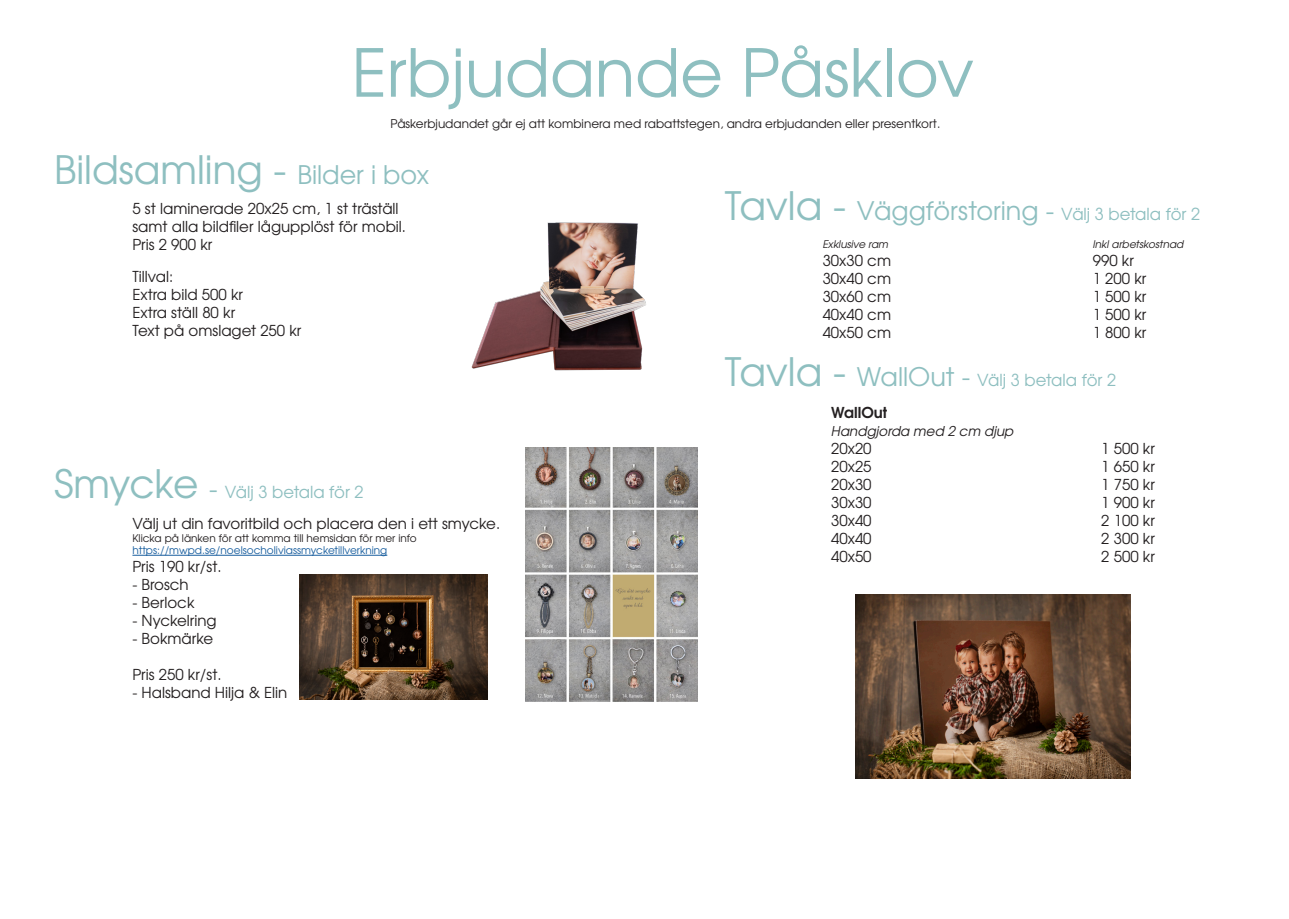
<style>
.page{position:relative;width:1289px;height:919px;background:#fff}
.page>*{position:absolute;margin:0;border:0;box-sizing:border-box;transform-origin:0 0}
.t1{font:65.85px "Te X Gyre Adventor";color:#8ebfc0}
.t2{font:39px "Te X Gyre Adventor";color:#8ebfc0}
.t3{font:25.5px "Te X Gyre Adventor";color:#8ebfc0}
.t4{font:16.5px "Te X Gyre Adventor";color:#8ebfc0}
.t5{font:15px/18px "Te X Gyre Adventor";color:#231f20}
.t6{font:700 15px "Te X Gyre Adventor";color:#231f20}
.t7{font:italic 13.5px "Te X Gyre Adventor";color:#231f20}
.t8{font:12px "Te X Gyre Adventor";color:#231f20}
.t9{font:10.5px/12.6px "Te X Gyre Adventor";color:#175d9e}
.t10{font:italic 10.5px "Te X Gyre Adventor";color:#231f20}
.s1{font-size:25.5px}
.s2{font-size:39px}
.s3{color:#231f20}
.s4{font-size:16.5px}
</style>
<div class="page">
<img style="left:471px;top:222px;width:175px;height:149px">
<img style="left:855px;top:595px;width:275px;height:183px">
<hr style="left:132px;top:555px;width:255px;height:1px;background:#175d9e">
<img style="left:300px;top:575px;width:187px;height:125px">
<img style="left:525px;top:447px;width:172px;height:254px">
<p class="t1" style="left:351px;top:20px;width:623px">Erbjudande Påsklov</p>
<p class="t8" style="left:390px;top:114px;width:551px">Påskerbjudandet går ej att kombinera med rabattstegen, andra erbjudanden eller presentkort.</p>
<p class="t2" style="left:54px;top:138px;width:376px">Bildsamling - <span class="s1">Bilder i box</span></p>
<p class="t5" style="left:132px;top:199px;width:275px">5 st laminerade 20x25 cm, 1 st träställ samt alla bildfiler lågupplöst för mobil.</p>
<p class="t5" style="left:132px;top:235px;width:81px">Pris 2 900 kr</p>
<p class="t5" style="left:132px;top:266px;width:112px">Tillval:<br>Extra bild 500 kr</p>
<p class="t5" style="left:132px;top:302px;width:104px">Extra ställ 80 kr</p>
<p class="t5" style="left:132px;top:320px;width:170px">Text på omslaget 250 kr</p>
<p class="t4" style="left:54px;top:478px;width:311px"><span class="s2">Smycke</span> <span class="s1">-</span> Välj 3 betala för 2</p>
<p class="t5" style="left:132px;top:513px;width:369px">Välj ut din favoritbild och placera den i ett smycke.</p>
<p class="t9" style="left:132px;top:530px;width:286px"><span class="s3">Klicka på länken för att komma till hemsidan för mer info </span>https://mwpd.se/noelsocholiviassmycketillverkning</p>
<p class="t5" style="left:132px;top:556px;width:91px">Pris 190 kr/st.</p>
<p class="t5" style="left:132px;top:574px;width:58px">- Brosch</p>
<p class="t5" style="left:132px;top:592px;width:64px">- Berlock</p>
<p class="t5" style="left:132px;top:610px;width:86px">- Nyckelring</p>
<p class="t5" style="left:132px;top:628px;width:82px">- Bokmärke</p>
<p class="t5" style="left:132px;top:664px;width:91px">Pris 250 kr/st.</p>
<p class="t5" style="left:132px;top:682px;width:156px">- Halsband Hilja &amp; Elin</p>
<p class="t3" style="left:725px;top:191px;width:477px"><span class="s2">Tavla -</span> Väggförstoring - <span class="s4">Välj 3 betala för 2</span></p>
<p class="t10" style="left:822px;top:236px;width:67px">Exklusive ram</p>
<p class="t10" style="left:1092px;top:236px;width:92px">Inkl arbetskostnad</p>
<p class="t5" style="left:822px;top:251px;width:70px">30x30 cm</p>
<p class="t5" style="left:1092px;top:251px;width:43px">990 kr</p>
<p class="t5" style="left:822px;top:269px;width:70px">30x40 cm</p>
<p class="t5" style="left:1092px;top:269px;width:55px">1 200 kr</p>
<p class="t5" style="left:822px;top:287px;width:70px">30x60 cm</p>
<p class="t5" style="left:1092px;top:287px;width:55px">1 500 kr</p>
<p class="t5" style="left:822px;top:305px;width:70px">40x40 cm</p>
<p class="t5" style="left:1092px;top:305px;width:55px">1 500 kr</p>
<p class="t5" style="left:822px;top:323px;width:70px">40x50 cm</p>
<p class="t5" style="left:1092px;top:323px;width:55px">1 800 kr</p>
<p class="t4" style="left:725px;top:367px;width:393px"><span class="s2">Tavla -</span> <span class="s1">WallOut -</span> Välj 3 betala för 2</p>
<p class="t6" style="left:831px;top:399px;width:58px">WallOut</p>
<p class="t7" style="left:831px;top:420px;width:184px">Handgjorda med 2 cm djup</p>
<p class="t5" style="left:831px;top:438px;width:42px">20x20</p>
<p class="t5" style="left:1101px;top:438px;width:55px">1 500 kr</p>
<p class="t5" style="left:831px;top:456px;width:42px">20x25</p>
<p class="t5" style="left:1101px;top:456px;width:55px">1 650 kr</p>
<p class="t5" style="left:831px;top:474px;width:42px">20x30</p>
<p class="t5" style="left:1101px;top:474px;width:55px">1 750 kr</p>
<p class="t5" style="left:831px;top:492px;width:42px">30x30</p>
<p class="t5" style="left:1101px;top:492px;width:55px">1 900 kr</p>
<p class="t5" style="left:831px;top:510px;width:42px">30x40</p>
<p class="t5" style="left:1101px;top:510px;width:55px">2 100 kr</p>
<p class="t5" style="left:831px;top:528px;width:42px">40x40</p>
<p class="t5" style="left:1101px;top:528px;width:55px">2 300 kr</p>
<p class="t5" style="left:831px;top:546px;width:42px">40x50</p>
<p class="t5" style="left:1101px;top:546px;width:55px">2 500 kr</p>
</div>
